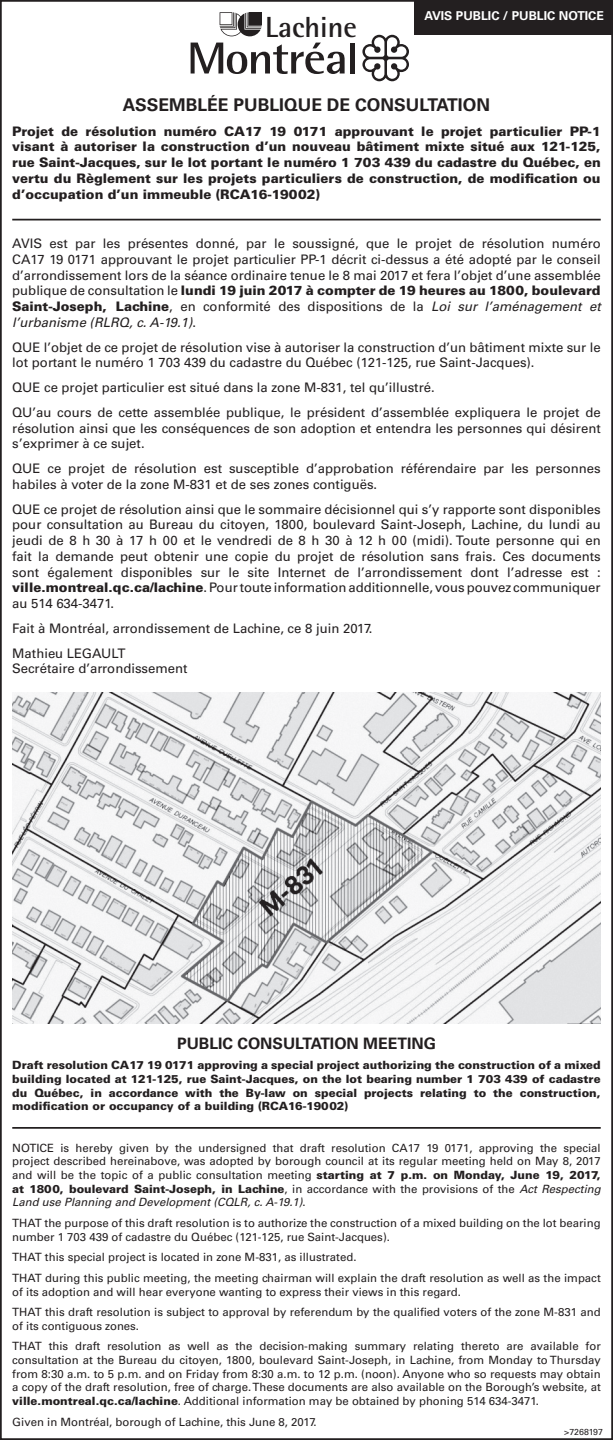
<style>
.page{position:relative;width:613px;height:1440px;background:#fff}
.page>*{position:absolute;margin:0;border:0;box-sizing:border-box;transform-origin:0 0}
.t1{font:700 29.05px "Rotis Semi Sans";color:#231f20}
.t2{font:700 17.5px "Univers LT Std";color:#231f20}
.t3{font:700 15.75px "Univers LT Std";color:#231f20}
.t4{font:13.12px/15.8px "Univers LT Std";color:#231f20}
.t5{font:900 13.12px/15.8px "Univers LT Std";color:#231f20;text-align:justify}
.t6{font:700 12.25px "Univers LT Std";color:#fff}
.t7{font:11.38px/13.7px "Univers LT Std";color:#231f20}
.t8{font:900 11.38px/13.7px "Univers LT Std";color:#231f20;text-align:justify}
.t9{font:8.75px "Univers LT Std";color:#231f20}
.s1{font-weight:900}
.s2{font-style:italic}
</style>
<div class="page">
<div style="left:414px;top:0;width:198px;height:35px;background:#231f20"></div>
<svg style="left:190px;top:43px;width:154px;height:31px"></svg>
<div style="left:349px;top:43px;width:5px;height:31px;background:#231f20"></div>
<svg style="left:362px;top:35px;width:47px;height:46px"></svg>
<svg style="left:219px;top:12px;width:43px;height:24px"></svg>
<img style="left:12px;top:692px;width:588px;height:332px">
<hr style="left:12px;top:219px;width:588px;height:1px;background:#231f20">
<hr style="left:12px;top:1127px;width:588px;height:2px;background:#231f20">
<h1 class="t1" style="left:265px;top:9px;width:93px">Lachine</h1>
<p class="t6" style="left:424px;top:8px;width:181px">AVIS PUBLIC / PUBLIC NOTICE</p>
<h2 class="t2" style="left:123px;top:95px;width:13px">ASSE</h2>
<h2 class="t2" style="left:169px;top:95px;width:75px">MBLÉE PUBLI</h2>
<h2 class="t2" style="left:284px;top:95px;width:84px">QUE DE CONSULTATION</h2>
<p class="t5" style="left:12px;top:123px;width:590px">Projet de résolution numéro CA17 19 0171 approuvant le projet particulier PP-1 visant à autoriser la construction d’un nouveau bâtiment mixte situé aux 121-125, rue Saint-Jacques, sur le lot portant le numéro 1 703 439 du cadastre du Québec, en vertu du Règlement sur les projets particuliers de construction, de modification ou d’occupation d’un immeuble (RCA16-19002)</p>
<p class="t4" style="left:12px;top:236px;width:590px;text-align:justify">AVIS est par les présentes donné, par le soussigné, que le projet de résolution numéro CA17 19 0171 approuvant le projet particulier PP-1 décrit ci-dessus a été adopté par le conseil d’arrondissement lors de la séance ordinaire tenue le 8 mai 2017 et fera l’objet d’une assemblée publique de consultation le <span class="s1">lundi 19 juin 2017 à compter de 19 heures au 1800, boulevard Saint-Joseph, Lachine</span>, en conformité des dispositions de la <span class="s2">Loi sur l’aménagement et l’urbanisme (RLRQ, c. A-19.1)</span>.</p>
<p class="t4" style="left:12px;top:339px;width:589px">QUE l’objet de ce projet de résolution vise à autoriser la construction d’un bâtiment mixte sur le lot portant le numéro 1 703 439 du cadastre du Québec (121-125, rue Saint-Jacques).</p>
<p class="t4" style="left:12px;top:375px;width:589px;line-height:24.7px">QUE ce projet particulier est situé dans la zone M-831, tel qu’illustré.<br>QU’au cours de cette assemblée publique, le président d’assemblée expliquera le projet de</p>
<p class="t4" style="left:12px;top:420px;width:589px">résolution ainsi que les conséquences de son adoption et entendra les personnes qui désirent s’exprimer à ce sujet.</p>
<p class="t4" style="left:12px;top:461px;width:590px">QUE ce projet de résolution est susceptible d’approbation référendaire par les personnes habiles à voter de la zone M-831 et de ses zones contiguës.</p>
<p class="t4" style="left:12px;top:501px;width:590px;text-align:justify">QUE ce projet de résolution ainsi que le sommaire décisionnel qui s’y rapporte sont disponibles pour consultation au Bureau du citoyen, 1800, boulevard Saint-Joseph, Lachine, du lundi au jeudi de 8 h 30 à 17 h 00 et le vendredi de 8 h 30 à 12 h 00 (midi). Toute personne qui en fait la demande peut obtenir une copie du projet de résolution sans frais. Ces documents sont également disponibles sur le site Internet de l’arrondissement dont l’adresse est : <span class="s1">ville.montreal.qc.ca/lachine</span>. Pour toute information additionnelle, vous pouvez communiquer au 514 634-3471.</p>
<p class="t4" style="left:12px;top:616px;width:362px;line-height:24.7px">Fait à Montréal, arrondissement de Lachine, ce 8 juin 2017.<br>Mathieu LEGAULT</p>
<p class="t4" style="left:12px;top:661px;width:177px">Secrétaire d’arrondissement</p>
<p class="t3" style="left:177px;top:1034px;width:11px">PUBLIC</p>
<p class="t3" style="left:237px;top:1034px;width:11px">CONSULTATION</p>
<p class="t3" style="left:363px;top:1034px;width:25px">MEETIN</p>
<p class="t3" style="left:423px;top:1034px;width:14px">G</p>
<p class="t8" style="left:12px;top:1058px;width:589px">Draft resolution CA17 19 0171 approving a special project authorizing the construction of a mixed building located at 121-125, rue Saint-Jacques, on the lot bearing number 1 703 439 of cadastre du Québec, in accordance with the By-law on special projects relating to the construction, modification or occupancy of a building (RCA16-19002)</p>
<p class="t7" style="left:12px;top:1141px;width:590px;text-align:justify">NOTICE is hereby given by the undersigned that draft resolution CA17 19 0171, approving the special project described hereinabove, was adopted by borough council at its regular meeting held on May 8, 2017 and will be the topic of a public consultation meeting <span class="s1">starting at 7 p.m. on Monday, June 19, 2017, at 1800, boulevard Saint-Joseph, in Lachine</span>, in accordance with the provisions of the <span class="s2">Act Respecting Land use Planning and Development (CQLR, c. A-19.1)</span>.</p>
<p class="t7" style="left:12px;top:1216px;width:589px">THAT the purpose of this draft resolution is to authorize the construction of a mixed building on the lot bearing number 1 703 439 of cadastre du Québec (121-125, rue Saint-Jacques).</p>
<p class="t7" style="left:12px;top:1247px;width:590px;line-height:20.7px">THAT this special project is located in zone M-831, as illustrated.<br>THAT during this public meeting, the meeting chairman will explain the draft resolution as well as the impact</p>
<p class="t7" style="left:12px;top:1281px;width:589px;line-height:20.7px">of its adoption and will hear everyone wanting to express their views in this regard.<br>THAT this draft resolution is subject to approval by referendum by the qualified voters of the zone M-831 and</p>
<p class="t7" style="left:12px;top:1316px;width:590px;line-height:20.7px">of its contiguous zones.<br>THAT this draft resolution as well as the decision-making summary relating thereto are available for</p>
<p class="t7" style="left:12px;top:1353px;width:590px;text-align:justify">consultation at the Bureau du citoyen, 1800, boulevard Saint-Joseph, in Lachine, from Monday to Thursday from 8:30 a.m. to 5 p.m. and on Friday from 8:30 a.m. to 12 p.m. (noon). Anyone who so requests may obtain a copy of the draft resolution, free of charge. These documents are also available on the Borough’s website, at <span class="s1">ville.montreal.qc.ca/lachine</span>. Additional information may be obtained by phoning 514 634-3471.</p>
<p class="t7" style="left:12px;top:1415px;width:306px">Given in Montréal, borough of Lachine, this June 8, 2017.</p>
<p class="t9" style="left:564px;top:1427px;width:40px">&gt;7268197</p>
</div>
